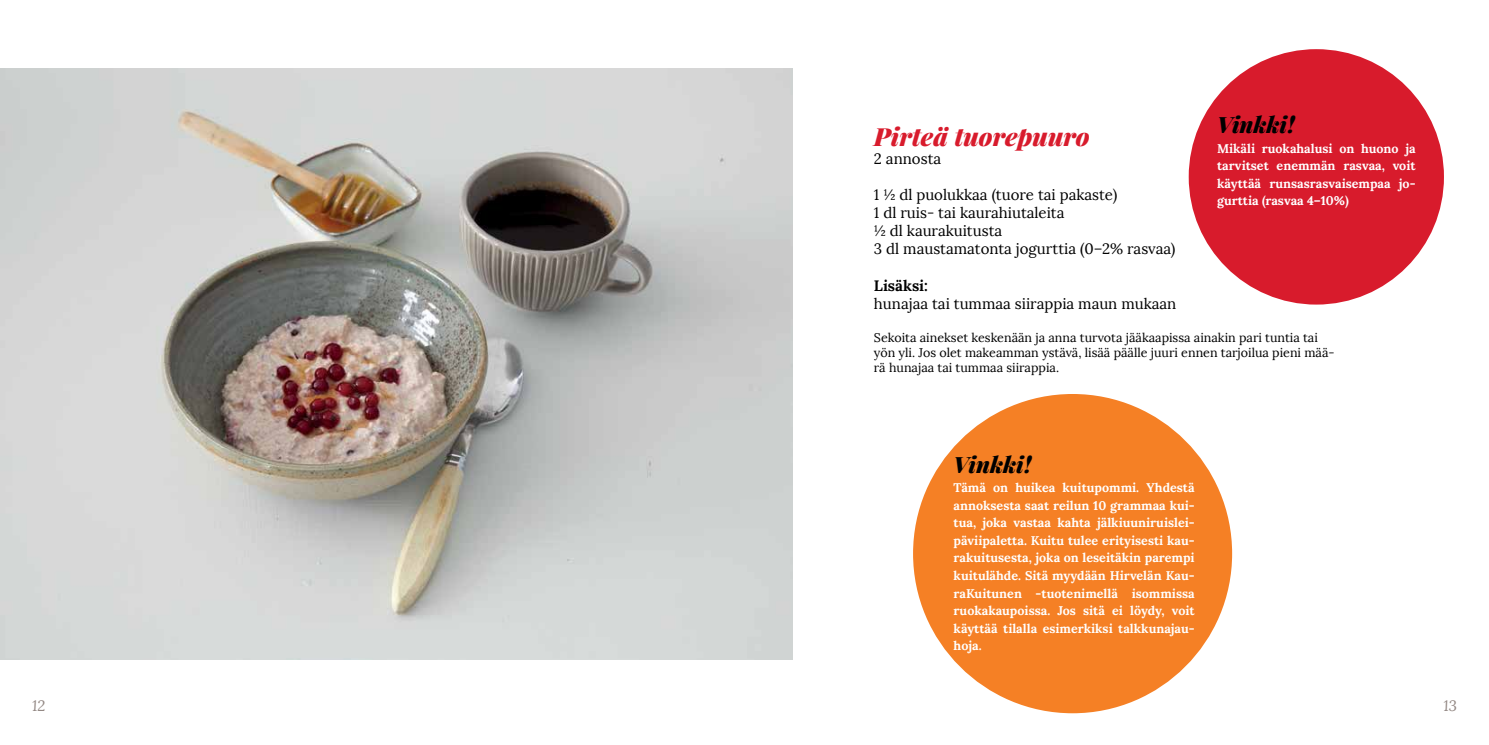
<style>
.page{position:relative;width:1489px;height:745px;background:#fff}
.page>*{position:absolute;margin:0;border:0;box-sizing:border-box;transform-origin:0 0}
.t1{font:italic 900 25px "Playfair Display";color:#d81b2c}
.t2{font:italic 900 22.5px "Playfair Display";color:#000}
.t3{font:15px/18px "Lora";color:#000}
.t4{font:700 15px "Lora";color:#000}
.t5{font:italic 15px "Lora";color:#938884}
.t6{font:700 12.5px/17.5px "Lora";color:#fff;text-align:justify}
.t7{font:12.5px/15px "Lora";color:#000}
</style>
<div class="page">
<img style="left:0;top:68px;width:792px;height:591px">
<div style="left:1188px;top:49px;width:255px;height:255px;background:#d81b2c;border-radius:50%"></div>
<div style="left:913px;top:394px;width:318px;height:318px;background:#f58025;border-radius:50%"></div>
<h2 class="t2" style="left:1216px;top:106px;width:79px">Vinkki!</h2>
<h1 class="t1" style="left:874px;top:116px;width:217px">Pirteä tuorepuuro</h1>
<p class="t3" style="left:874px;top:150px;width:69px">2 annosta</p>
<p class="t3" style="left:874px;top:186px;width:303px">1 ½ dl puolukkaa (tuore tai pakaste)<br>1 dl ruis- tai kaurahiutaleita<br>½ dl kaurakuitusta<br>3 dl maustamatonta jogurttia (0–2% rasvaa)</p>
<p class="t4" style="left:874px;top:275px;width:55px">Lisäksi:</p>
<p class="t3" style="left:874px;top:294px;width:304px">hunajaa tai tummaa siirappia maun mukaan</p>
<p class="t7" style="left:874px;top:329px;width:462px">Sekoita ainekset keskenään ja anna turvota jääkaapissa ainakin pari tuntia tai yön yli. Jos olet makeamman ystävä, lisää päälle juuri ennen tarjoilua pieni mää&shy;rä hunajaa tai tummaa siirappia.</p>
<p class="t6" style="left:1216px;top:139px;width:200px">Mikäli ruokahalusi on huono ja tarvitset enemmän rasvaa, voit käyttää runsasrasvaisempaa jo&shy;gurttia (rasvaa 4–10%)</p>
<h2 class="t2" style="left:953px;top:445px;width:79px">Vinkki!</h2>
<p class="t6" style="left:953px;top:479px;width:242px">Tämä on huikea kuitupommi. Yhdestä annoksesta saat reilun 10 grammaa kui&shy;tua, joka vastaa kahta jälkiuuniruislei&shy;päviipaletta. Kuitu tulee erityisesti kau&shy;rakuitusesta, joka on leseitäkin parempi kuitulähde. Sitä myydään Hirvelän Kau&shy;raKuitunen -tuotenimellä isommissa ruokakaupoissa. Jos sitä ei löydy, voit käyttää tilalla esimerkiksi talkkunajau&shy;hoja.</p>
<p class="t5" style="left:32px;top:695px;width:15px">12</p>
<p class="t5" style="left:1443px;top:695px;width:15px">13</p>
</div>
